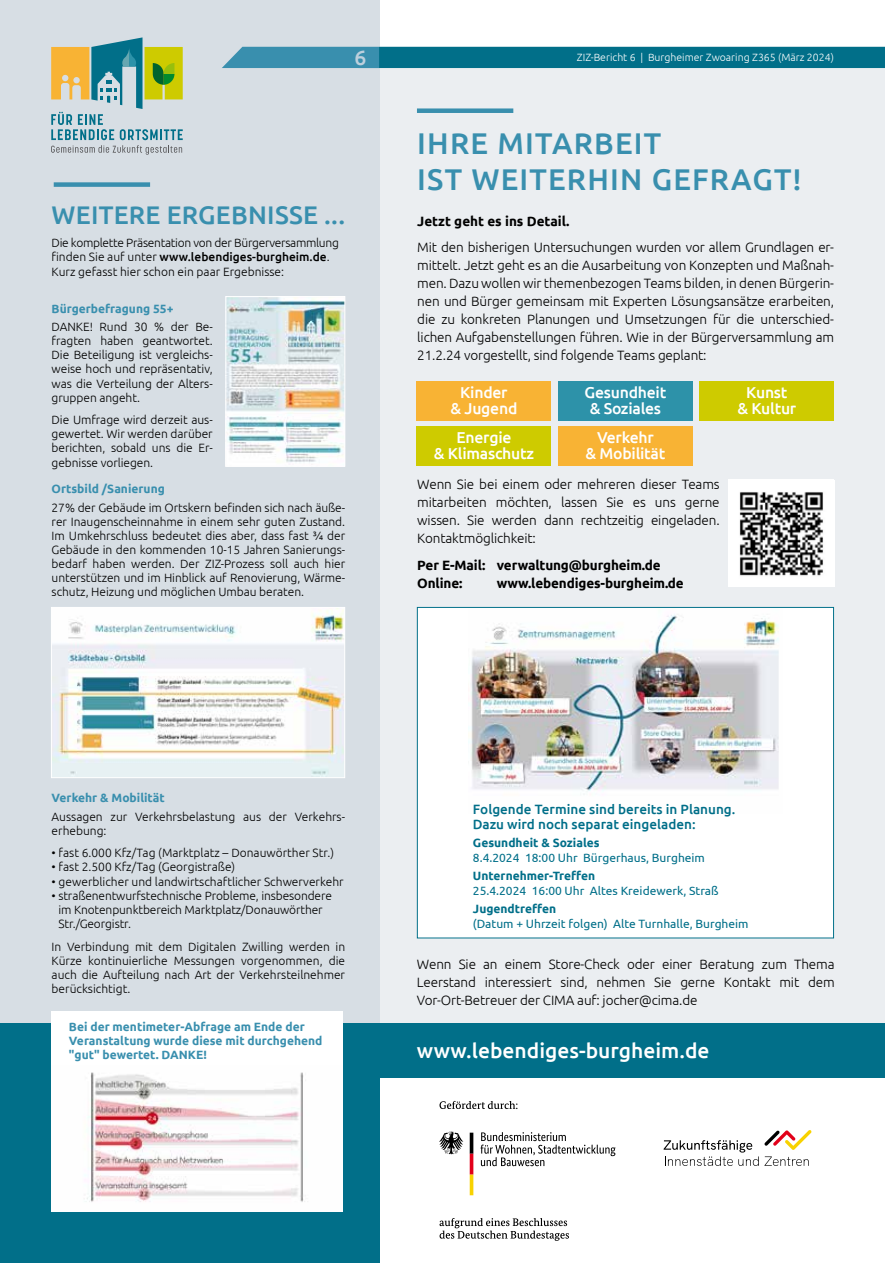
<style>
.page{position:relative;width:885px;height:1263px;background:#fff}
.page>*{position:absolute;margin:0;border:0;box-sizing:border-box;transform-origin:0 0}
.t1{font:500 30px/36px "Ubuntu";letter-spacing:.04em;color:#398fae}
.t2{font:500 25.5px "Ubuntu";letter-spacing:.01em;color:#398fae}
.t3{font:500 21px "Ubuntu";color:#fff}
.t4{font:500 21px "Ubuntu";color:#bdd0dd}
.t5{font:500 15.75px/16.5px "Ubuntu";letter-spacing:-.015em;color:#fff;text-align:center}
.t6{font:300 13.5px/18px "Ubuntu";letter-spacing:-.01em;color:#000;text-align:justify}
.t7{font:700 13.5px/18px "Ubuntu";letter-spacing:-.01em;color:#000}
.t8{font:500 13.5px/15px "Ubuntu";color:#016f89}
.t9{font:300 12px/14.1px "Ubuntu";letter-spacing:-.005em;color:#000;text-align:justify}
.t10{font:700 12px/14.1px "Ubuntu";color:#398fae}
.t11{font:300 12px/14.4px "Ubuntu";letter-spacing:-.025em;color:#000}
.t12{font:12px "Ubuntu";color:#016f89}
.t13{font:700 12px "Ubuntu";color:#016f89}
.t14{font:300 10.5px "Ubuntu";color:#fff}
.s1{font-weight:500}
</style>
<div class="page">
<div style="left:0;top:68px;width:884px;height:1195px;background:#ebeef1"></div>
<div style="left:0;top:0;width:379px;height:1263px;background:#d7dee4"></div>
<svg style="left:222px;top:47px;width:662px;height:21px;background:#107792"></svg>
<div style="left:379px;top:1078px;width:505px;height:185px;background:#fff"></div>
<svg style="left:439px;top:1101px;width:78px;height:8px"></svg>
<svg style="left:439px;top:1218px;width:130px;height:23px"></svg>
<svg style="left:469px;top:1133px;width:4px;height:62px"></svg>
<svg style="left:439px;top:1132px;width:24px;height:22px"></svg>
<svg style="left:480px;top:1132px;width:135px;height:34px"></svg>
<svg style="left:663px;top:1140px;width:95px;height:26px"></svg>
<svg style="left:764px;top:1156px;width:44px;height:10px"></svg>
<svg style="left:764px;top:1130px;width:47px;height:20px"></svg>
<div style="left:379px;top:1023px;width:505px;height:55px;background:#016f89"></div>
<svg style="left:51px;top:37px;width:132px;height:118px"></svg>
<div style="left:54px;top:182px;width:96px;height:5px;background:#398fae"></div>
<img style="left:53px;top:609px;width:290px;height:167px">
<div style="left:51px;top:607px;width:294px;height:171px;border:1px solid #fff"></div>
<img style="left:227px;top:298px;width:116px;height:166px">
<div style="left:225px;top:296px;width:120px;height:170px;border:1px solid #fff"></div>
<div style="left:417px;top:108px;width:96px;height:5px;background:#398fae"></div>
<div style="left:417px;top:426px;width:134px;height:39px;background:#cecb00"></div>
<div style="left:558px;top:426px;width:134px;height:39px;background:#f8b334"></div>
<div style="left:417px;top:381px;width:134px;height:39px;background:#f8b334"></div>
<div style="left:558px;top:381px;width:134px;height:39px;background:#2d92a9"></div>
<div style="left:699px;top:381px;width:134px;height:39px;background:#cecb00"></div>
<div style="left:417px;top:607px;width:416px;height:331px;background:#fff"></div>
<img style="left:468px;top:614px;width:311px;height:181px">
<img style="left:728px;top:480px;width:105px;height:106px">
<div style="left:417px;top:607px;width:416px;height:331px;border:1px solid #016f89"></div>
<div style="left:0;top:1023px;width:379px;height:240px;background:#016f89"></div>
<div style="left:51px;top:1011px;width:291px;height:201px;background:#fff"></div>
<img style="left:85px;top:1072px;width:220px;height:130px">
<h3 class="t4" style="left:354px;top:44px;width:13px">6</h3>
<p class="t14" style="left:576px;top:51px;width:258px">ZIZ-Bericht 6 | Burgheimer Zwoaring Z365 (März 2024)</p>
<h2 class="t2" style="left:52px;top:199px;width:295px">WEITERE ERGEBNISSE ...</h2>
<p class="t11" style="left:52px;top:235px;width:289px">Die komplette Präsentation von der Bürgerversammlung finden Sie auf unter <span class="s1">www.lebendiges-burgheim.de</span>.<br>Kurz gefasst hier schon ein paar Ergebnisse:</p>
<p class="t10" style="left:52px;top:301px;width:123px">Bürgerbefragung 55+</p>
<p class="t9" style="left:52px;top:319px;width:163px">DANKE! Rund 30 % der Be&shy;fragten haben geantwortet.<br>Die Beteiligung ist vergleichs&shy;weise hoch und repräsentativ, was die Verteilung der Alters&shy;gruppen angeht.</p>
<p class="t9" style="left:52px;top:413px;width:163px">Die Umfrage wird derzeit aus&shy;gewertet. Wir werden darüber berichten, sobald uns die Er&shy;gebnisse vorliegen.</p>
<p class="t10" style="left:52px;top:482px;width:115px">Ortsbild /Sanierung</p>
<p class="t9" style="left:52px;top:500px;width:295px">27% der Gebäude im Ortskern befinden sich nach äuße&shy;rer Inaugenscheinnahme in einem sehr guten Zustand.<br>Im Umkehrschluss bedeutet dies aber, dass fast ¾ der Gebäude in den kommenden 10-15 Jahren Sanierungs&shy;bedarf haben werden. Der ZIZ-Prozess soll auch hier unterstützen und im Hinblick auf Renovierung, Wärme&shy;schutz, Heizung und möglichen Umbau beraten.</p>
<h1 class="t1" style="left:417px;top:124px;width:386px">IHRE MITARBEIT<br>IST WEITERHIN GEFRAGT!</h1>
<p class="t7" style="left:417px;top:212px;width:154px">Jetzt geht es ins Detail.</p>
<p class="t6" style="left:417px;top:238px;width:418px">Mit den bisherigen Untersuchungen wurden vor allem Grundlagen er&shy;mittelt. Jetzt geht es an die Ausarbeitung von Konzepten und Maßnah&shy;men. Dazu wollen wir themenbezogen Teams bilden, in denen Bürgerin&shy;nen und Bürger gemeinsam mit Experten Lösungsansätze erarbeiten, die zu konkreten Planungen und Umsetzungen für die unterschied&shy;lichen Aufgabenstellungen führen. Wie in der Bürgerversammlung am 21.2.24 vorgestellt, sind folgende Teams geplant:</p>
<h3 class="t5" style="left:450px;top:383px;width:68px">Kinder<br>&amp; Jugend</h3>
<h3 class="t5" style="left:584px;top:383px;width:83px">Gesundheit &amp; Soziales</h3>
<h3 class="t5" style="left:737px;top:383px;width:60px">Kunst<br>&amp; Kultur</h3>
<h3 class="t5" style="left:434px;top:428px;width:102px">Energie<br>&amp; Klimaschutz</h3>
<h3 class="t5" style="left:585px;top:428px;width:81px">Verkehr<br>&amp; Mobilität</h3>
<p class="t6" style="left:417px;top:475px;width:304px">Wenn Sie bei einem oder mehreren dieser Teams mitarbeiten möchten, lassen Sie es uns gerne wissen. Sie werden dann rechtzeitig eingeladen.<br>Kontaktmöglichkeit:</p>
<p class="t7" style="left:417px;top:556px;width:245px">Per E-Mail: verwaltung@burgheim.de<br>Online:</p>
<p class="t7" style="left:497px;top:574px;width:188px">www.lebendiges-burgheim.de</p>
<p class="t10" style="left:52px;top:791px;width:115px">Verkehr &amp; Mobilität</p>
<p class="t9" style="left:52px;top:809px;width:295px">Aussagen zur Verkehrsbelastung aus der Verkehrs&shy;erhebung:</p>
<p class="t9" style="left:52px;top:846px;width:284px">• fast 6.000 Kfz/Tag (Marktplatz – Donauwörther Str.)</p>
<p class="t9" style="left:52px;top:860px;width:185px">• fast 2.500 Kfz/Tag (Georgistraße)</p>
<p class="t9" style="left:52px;top:874px;width:294px">• gewerblicher und landwirtschaftlicher Schwerverkehr</p>
<p class="t9" style="left:58px;top:888px;width:275px;text-align:left;text-indent:-7px">• straßenentwurfstechnische Probleme, insbesondere im Knotenpunktbereich Marktplatz/Donauwörther<br>Str./Georgistr.</p>
<p class="t9" style="left:52px;top:939px;width:295px">In Verbindung mit dem Digitalen Zwilling werden in Kürze kontinuierliche Messungen vorgenommen, die auch die Aufteilung nach Art der Verkehrsteilnehmer berücksichtigt.</p>
<p class="t10" style="left:69px;top:1020px;width:255px">Bei der mentimeter-Abfrage am Ende der<br>Veranstaltung wurde diese mit durchgehend "gut" bewertet. DANKE!</p>
<p class="t8" style="left:473px;top:801px;width:264px">Folgende Termine sind bereits in Planung.<br>Dazu wird noch separat eingeladen:</p>
<p class="t13" style="left:473px;top:836px;width:128px">Gesundheit &amp; Soziales</p>
<p class="t12" style="left:473px;top:850px;width:233px">8.4.2024 18:00 Uhr Bürgerhaus, Burgheim</p>
<p class="t13" style="left:473px;top:869px;width:124px">Unternehmer-Treffen</p>
<p class="t12" style="left:473px;top:883px;width:247px">25.4.2024 16:00 Uhr Altes Kreidewerk, Straß</p>
<p class="t13" style="left:473px;top:902px;width:85px">Jugendtreffen</p>
<p class="t12" style="left:473px;top:916px;width:277px">(Datum + Uhrzeit folgen) Alte Turnhalle, Burgheim</p>
<p class="t6" style="left:417px;top:955px;width:419px">Wenn Sie an einem Store-Check oder einer Beratung zum Thema Leerstand interessiert sind, nehmen Sie gerne Kontakt mit dem Vor-Ort-Betreuer der CIMA auf: jocher@cima.de</p>
<h3 class="t3" style="left:417px;top:1037px;width:294px">www.lebendiges-burgheim.de</h3>
</div>
